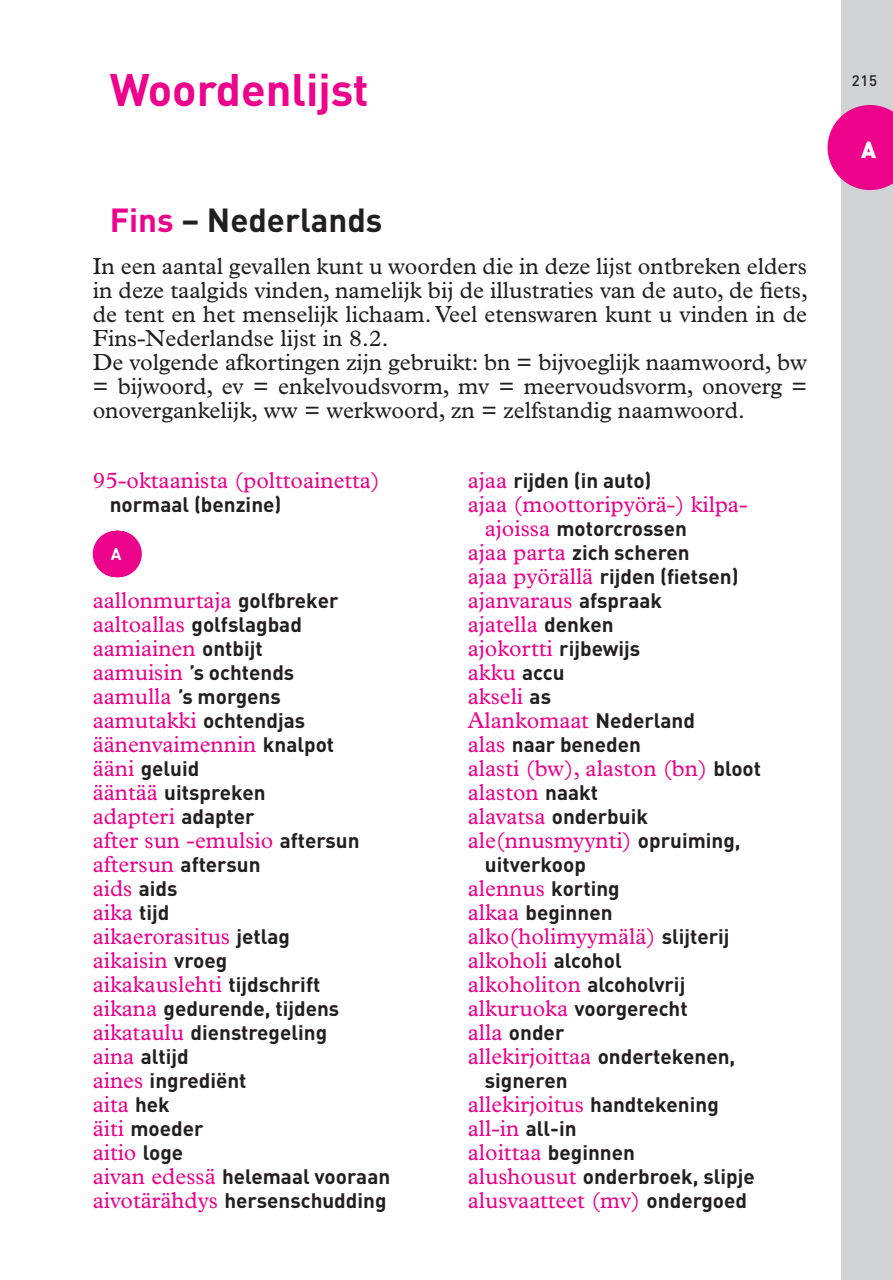
<style>
.page{position:relative;width:893px;height:1280px;background:#fff}
.page>*{position:absolute;margin:0;border:0;box-sizing:border-box;transform-origin:0 0}
.t1{font:700 45px "DINOT";color:#ed028c}
.t2{font:700 33px "DINOT";color:#231f20}
.t3{font:23.4px/24px "Plantin";color:#231f20}
.t4{font:23.1px/24px "Plantin";color:#ed028c}
.t5{font:900 23.1px "DINOT";color:#fff}
.t6{font:700 20.7px/24px "DINOT";color:#231f20}
.t7{font:700 16.8px "DINOT";color:#fff}
.t8{font:500 15px "DINOT";color:#231f20}
.s1{color:#ed028c}
.s2{font-family:"DINOT";font-weight:700;font-size:20.7px;color:#231f20}
.s3{font-family:"Plantin";font-weight:400;font-size:23.1px;color:#ed028c}
</style>
<div class="page">
<div style="left:841px;top:0;width:52px;height:1280px;background:#d1d2d4"></div>
<svg style="left:828px;top:105px;width:65px;height:85px;background:#ed259b"></svg>
<svg style="left:117px;top:531px;width:1px;height:46px"></svg>
<hr style="left:116px;top:531px;width:1px;height:46px;background:#ed028c">
<hr style="left:118px;top:531px;width:1px;height:46px;background:#ed028c">
<h1 class="t1" style="left:110px;top:59px;width:261px">Woordenlijst</h1>
<h2 class="t2" style="left:110px;top:198px;width:274px"><span class="s1">Fins</span> – Nederlands</h2>
<p class="t3" style="left:93px;top:254px;width:717px">In een aantal gevallen kunt u woorden die in deze lijst ontbreken elders in deze taalgids vinden, namelijk bij de illustraties van de auto, de fiets, de tent en het menselijk lichaam. Veel etenswaren kunt u vinden in de Fins-Nederlandse lijst in 8.2.<br>De volgende afkortingen zijn gebruikt: bn = bijvoeglijk naamwoord, bw = bijwoord, ev = enkelvoudsvorm, mv = meervoudsvorm, onoverg = onovergankelijk, ww = werkwoord, zn = zelfstandig naamwoord.</p>
<p class="t4" style="left:93px;top:468px;width:289px">95-oktaanista (polttoainetta)</p>
<p class="t6" style="left:110px;top:492px;width:173px">normaal (benzine)</p>
<p class="t7" style="left:111px;top:543px;width:12px">a</p>
<p class="t4" style="left:93px;top:588px;width:247px">aallonmurtaja <span class="s2">golfbreker</span></p>
<p class="t6" style="left:93px;top:612px;width:211px"><span class="s3">aaltoallas</span> golfslagbad</p>
<p class="t4" style="left:93px;top:636px;width:172px">aamiainen <span class="s2">ontbijt</span></p>
<p class="t6" style="left:93px;top:660px;width:214px"><span class="s3">aamuisin</span> ’s ochtends <span class="s3">aamulla</span> ’s morgens <span class="s3">aamutakki</span> ochtendjas</p>
<p class="t4" style="left:93px;top:732px;width:243px">äänenvaimennin <span class="s2">knalpot</span></p>
<p class="t6" style="left:93px;top:756px;width:175px"><span class="s3">ääni</span> geluid <span class="s3">ääntää</span> uitspreken</p>
<p class="t4" style="left:93px;top:804px;width:268px">adapteri <span class="s2">adapter<br></span>after sun -emulsio <span class="s2">aftersun </span>aftersun <span class="s2">aftersun<br></span>aids <span class="s2">aids<br></span>aika <span class="s2">tijd<br></span>aikaerorasitus <span class="s2">jetlag </span>aikaisin <span class="s2">vroeg </span>aikakauslehti <span class="s2">tijdschrift</span></p>
<p class="t6" style="left:93px;top:996px;width:248px"><span class="s3">aikana</span> gedurende, tijdens <span class="s3">aikataulu</span> dienstregeling <span class="s3">aina</span> altijd<br><span class="s3">aines</span> ingrediënt</p>
<p class="t4" style="left:93px;top:1092px;width:79px">aita <span class="s2">hek</span></p>
<p class="t6" style="left:93px;top:1116px;width:112px"><span class="s3">äiti</span> moeder</p>
<p class="t4" style="left:93px;top:1140px;width:92px">aitio <span class="s2">loge</span></p>
<p class="t6" style="left:93px;top:1164px;width:299px"><span class="s3">aivan edessä</span> helemaal vooraan <span class="s3">aivotärähdys</span> hersenschudding</p>
<p class="t6" style="left:468px;top:468px;width:185px"><span class="s3">ajaa</span> rijden (in auto)</p>
<p class="t4" style="left:468px;top:492px;width:281px">ajaa (moottoripyörä-) kilpa-</p>
<p class="t6" style="left:468px;top:516px;width:272px;text-indent:17px"><span class="s3">ajoissa</span> motorcrossen<br><span class="s3">ajaa parta</span> zich scheren<br><span class="s3">ajaa pyörällä</span> rijden (fietsen)</p>
<p class="t4" style="left:468px;top:588px;width:229px">ajanvaraus <span class="s2">afspraak </span>ajatella <span class="s2">denken </span>ajokortti <span class="s2">rijbewijs<br></span>akku <span class="s2">accu<br></span>akseli <span class="s2">as<br></span>Alankomaat <span class="s2">Nederland</span></p>
<p class="t6" style="left:468px;top:732px;width:175px"><span class="s3">alas</span> naar beneden</p>
<p class="t4" style="left:468px;top:756px;width:295px">alasti (bw), alaston (bn) <span class="s2">bloot </span>alaston <span class="s2">naakt</span></p>
<p class="t6" style="left:468px;top:804px;width:182px"><span class="s3">alavatsa</span> onderbuik</p>
<p class="t4" style="left:468px;top:828px;width:274px">ale(nnusmyynti) <span class="s2">opruiming,</span></p>
<p class="t6" style="left:485px;top:852px;width:103px">uitverkoop</p>
<p class="t4" style="left:468px;top:876px;width:153px">alennus <span class="s2">korting</span></p>
<p class="t6" style="left:468px;top:900px;width:146px"><span class="s3">alkaa</span> beginnen</p>
<p class="t4" style="left:468px;top:924px;width:263px">alko(holimyymälä) <span class="s2">slijterij </span>alkoholi <span class="s2">alcohol </span>alkoholiton <span class="s2">alcoholvrij</span></p>
<p class="t6" style="left:468px;top:996px;width:221px"><span class="s3">alkuruoka</span> voorgerecht <span class="s3">alla</span> onder</p>
<p class="t4" style="left:468px;top:1044px;width:269px">allekirjoittaa <span class="s2">ondertekenen,</span></p>
<p class="t6" style="left:485px;top:1068px;width:84px">signeren</p>
<p class="t4" style="left:468px;top:1092px;width:252px">allekirjoitus <span class="s2">handtekening </span>all-in <span class="s2">all-in<br></span>aloittaa <span class="s2">beginnen</span></p>
<p class="t6" style="left:468px;top:1164px;width:288px"><span class="s3">alushousut</span> onderbroek, slipje</p>
<p class="t4" style="left:468px;top:1188px;width:281px">alusvaatteet (mv) <span class="s2">ondergoed</span></p>
<p class="t8" style="left:852px;top:70px;width:27px">215</p>
<p class="t5" style="left:861px;top:134px;width:17px">A</p>
</div>
